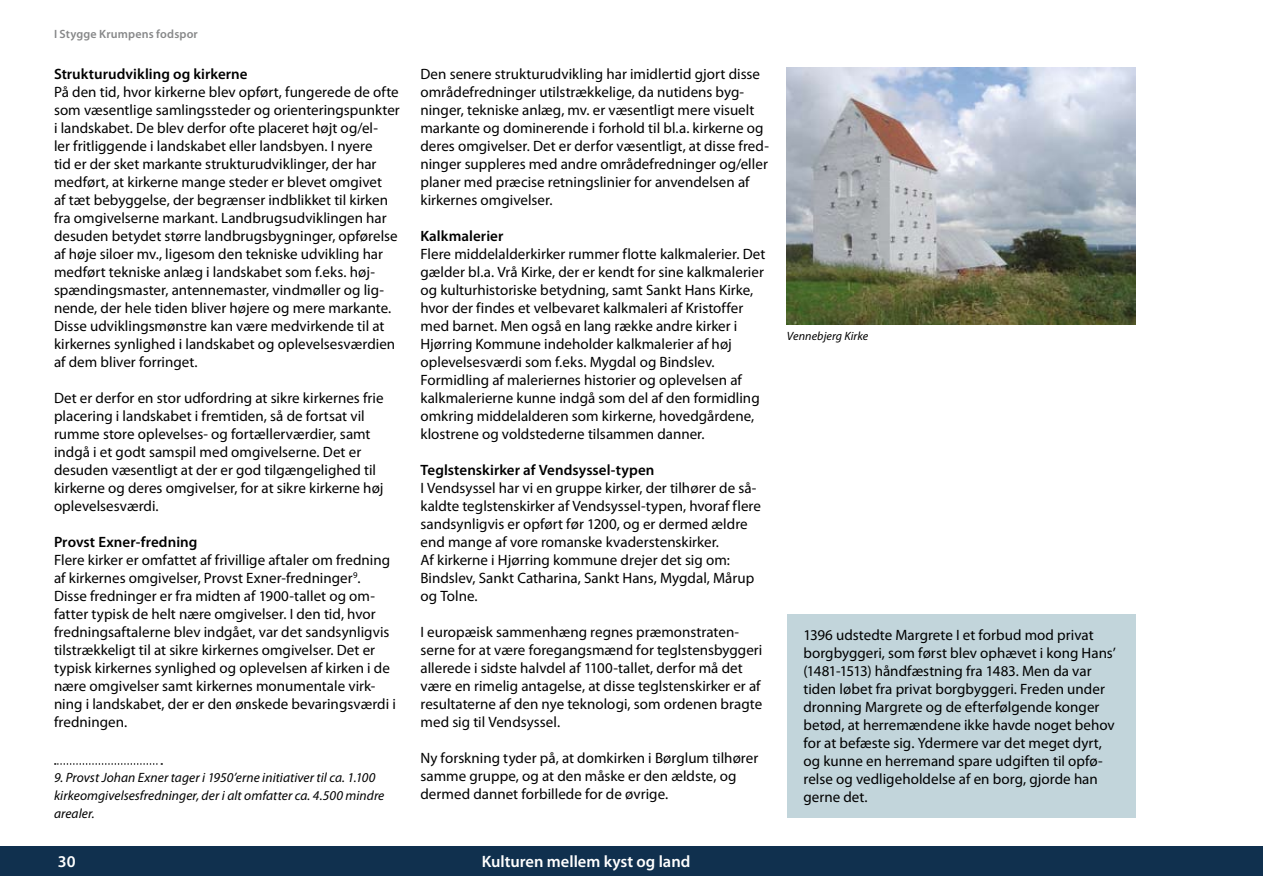
<style>
.page{position:relative;width:1263px;height:893px;background:#fff}
.page>*{position:absolute;margin:0;border:0;box-sizing:border-box;transform-origin:0 0}
.t1{font:600 16.5px "Myriad Pro";color:#fff}
.t2{font:15px/18px "Myriad Pro";letter-spacing:.005em;color:#000}
.t3{font:600 15px "Myriad Pro";letter-spacing:.005em;color:#000}
.t4{font:italic 13.5px/18px "Myriad Pro";letter-spacing:.005em;color:#000}
.t5{font:600 12px "Myriad Pro";letter-spacing:.015em;color:#878889}
.t6{font:italic 12px "Myriad Pro";letter-spacing:.01em;color:#000}
</style>
<div class="page">
<div style="left:0;top:846px;width:1263px;height:30px;background:#10304e"></div>
<svg style="left:55px;top:763px;width:107px;height:2px"></svg>
<img style="left:787px;top:68px;width:348px;height:257px">
<div style="left:787px;top:615px;width:348px;height:203px;background:#c2d5db"></div>
<p class="t5" style="left:54px;top:26px;width:145px">I Stygge Krumpens fodspor</p>
<p class="t3" style="left:54px;top:65px;width:195px">Strukturudvikling og kirkerne</p>
<p class="t2" style="left:54px;top:83px;width:347px">På den tid, hvor kirkerne blev opført, fungerede de ofte som væsentlige samlingssteder og orienteringspunkter i landskabet. De blev derfor ofte placeret højt og/el-<br>ler fritliggende i landskabet eller landsbyen. I nyere<br>tid er der sket markante strukturudviklinger, der har medført, at kirkerne mange steder er blevet omgivet<br>af tæt bebyggelse, der begrænser indblikket til kirken fra omgivelserne markant. Landbrugsudviklingen har desuden betydet større landbrugsbygninger, opførelse af høje siloer mv., ligesom den tekniske udvikling har medført tekniske anlæg i landskabet som f.eks. høj&shy;spændingsmaster, antennemaster, vindmøller og lig&shy;nende, der hele tiden bliver højere og mere markante.<br>Disse udviklingsmønstre kan være medvirkende til at kirkernes synlighed i landskabet og oplevelsesværdien af dem bliver forringet.</p>
<p class="t2" style="left:54px;top:389px;width:331px">Det er derfor en stor udfordring at sikre kirkernes frie placering i landskabet i fremtiden, så de fortsat vil rumme store oplevelses- og fortællerværdier, samt indgå i et godt samspil med omgivelserne. Det er desuden væsentligt at der er god tilgængelighed til kirkerne og deres omgivelser, for at sikre kirkerne høj oplevelsesværdi.</p>
<p class="t3" style="left:54px;top:533px;width:145px">Provst Exner-fredning</p>
<p class="t2" style="left:54px;top:551px;width:343px">Flere kirker er omfattet af frivillige aftaler om fredning af kirkernes omgivelser, Provst Exner-fredninger .<br>Disse fredninger er fra midten af 1900-tallet og om&shy;fatter typisk de helt nære omgivelser. I den tid, hvor fredningsaftalerne blev indgået, var det sandsynligvis tilstrækkeligt til at sikre kirkernes omgivelser. Det er typisk kirkernes synlighed og oplevelsen af kirken i de nære omgivelser samt kirkernes monumentale virk&shy;ning i landskabet, der er den ønskede bevaringsværdi i fredningen.</p>
<p class="t4" style="left:54px;top:768px;width:332px;text-indent:6px">. Provst Johan Exner tager i 1 950’erne initiativer til ca. 1 .1 00 kirkeomgivelsesfredninger, der i alt omfatter ca. 4.500 mindre arealer.</p>
<p class="t2" style="left:420px;top:65px;width:350px">Den senere strukturudvikling har imidlertid gjort disse områdefredninger utilstrækkelige, da nutidens byg&shy;ninger, tekniske anlæg, mv. er væsentligt mere visuelt markante og dominerende i forhold til bl.a. kirkerne og deres omgivelser. Det er derfor væsentligt, at disse fred&shy;ninger suppleres med andre områdefredninger og/eller planer med præcise retningslinier for anvendelsen af kirkernes omgivelser.</p>
<p class="t3" style="left:420px;top:227px;width:84px">Kalkmalerier</p>
<p class="t2" style="left:420px;top:245px;width:346px">Flere middelalderkirker rummer flotte kalkmalerier. Det gælder bl.a. Vrå Kirke, der er kendt for sine kalkmalerier og kulturhistoriske betydning, samt Sankt Hans Kirke, hvor der findes et velbevaret kalkmaleri af Kristoffer med barnet. Men også en lang række andre kirker i Hjørring Kommune indeholder kalkmalerier af høj oplevelsesværdi som f.eks. Mygdal og Bindslev.<br>Formidling af maleriernes historier og oplevelsen af kalkmalerierne kunne indgå som del af den formidling omkring middelalderen som kirkerne, hovedgårdene, klostrene og voldstederne tilsammen danner.</p>
<p class="t3" style="left:420px;top:461px;width:235px">Teglstenskirker af Vendsyssel-typen</p>
<p class="t2" style="left:420px;top:479px;width:342px">I Vendsyssel har vi en gruppe kirker, der tilhører de så&shy;kaldte teglstenskirker af Vendsyssel-typen, hvoraf flere sandsynligvis er opført før 1200, og er dermed ældre end mange af vore romanske kvaderstenskirker.<br>Af kirkerne i Hjørring kommune drejer det sig om:<br>Bindslev, Sankt Catharina, Sankt Hans, Mygdal, Mårup og Tolne.</p>
<p class="t2" style="left:420px;top:623px;width:343px">I europæisk sammenhæng regnes præmonstraten&shy;serne for at være foregangsmænd for teglstensbyggeri allerede i sidste halvdel af 1100-tallet, derfor må det være en rimelig antagelse, at disse teglstenskirker er af resultaterne af den nye teknologi, som ordenen bragte med sig til Vendsyssel.</p>
<p class="t2" style="left:420px;top:749px;width:339px">Ny forskning tyder på, at domkirken i Børglum tilhører samme gruppe, og at den måske er den ældste, og dermed dannet forbillede for de øvrige.</p>
<p class="t1" style="left:58px;top:851px;width:19px">30</p>
<p class="t1" style="left:482px;top:851px;width:210px">Kulturen mellem kyst og land</p>
<p class="t6" style="left:787px;top:328px;width:83px">Vennebjerg Kirke</p>
<p class="t2" style="left:803px;top:626px;width:314px">1396 udstedte Margrete I et forbud mod privat borgbyggeri, som først blev ophævet i kong Hans’ (1481-1513) håndfæstning fra 1483. Men da var tiden løbet fra privat borgbyggeri. Freden under dronning Margrete og de efterfølgende konger betød, at herremændene ikke havde noget behov for at befæste sig. Ydermere var det meget dyrt, og kunne en herremand spare udgiften til opfø&shy;relse og vedligeholdelse af en borg, gjorde han gerne det.</p>
</div>
